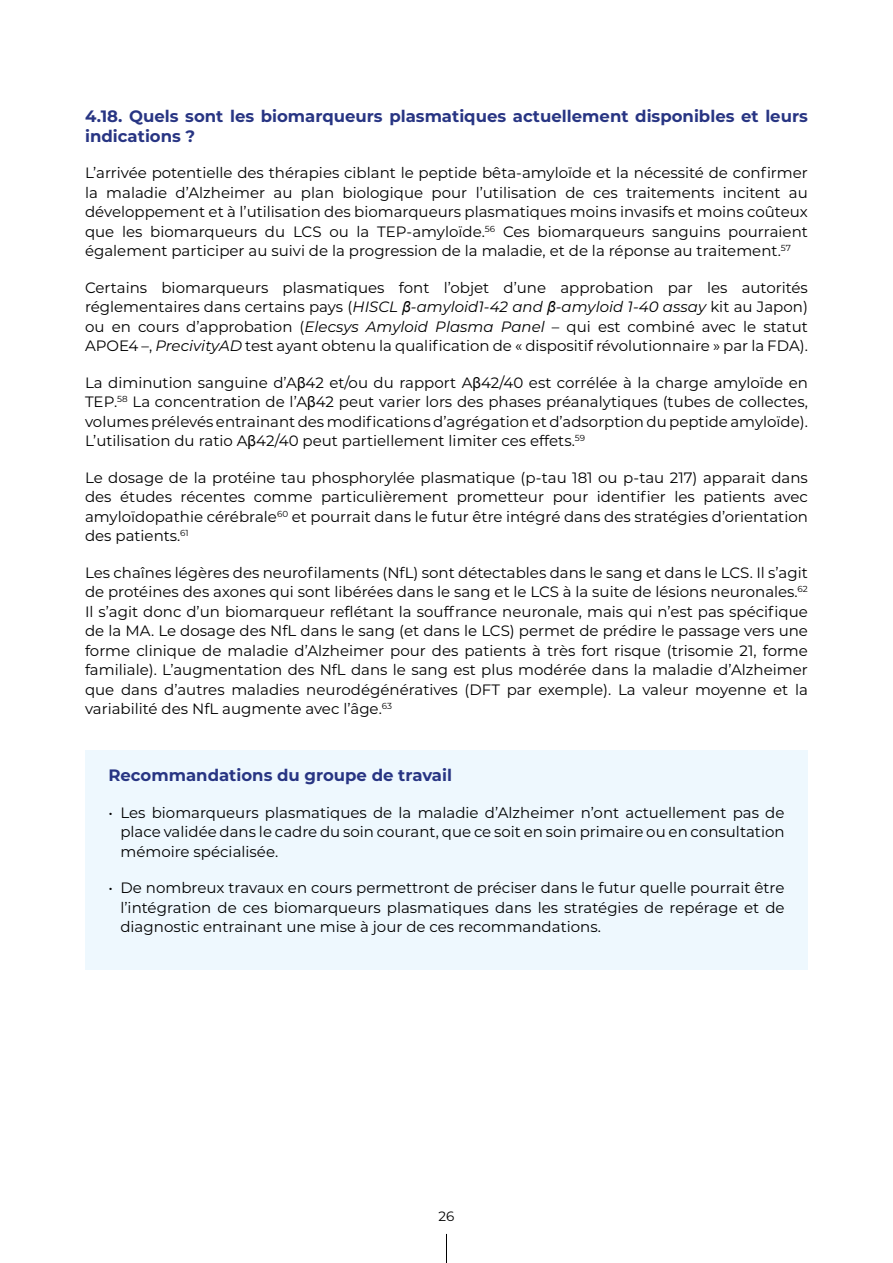
<style>
.page{position:relative;width:893px;height:1263px;background:#fff}
.page>*{position:absolute;margin:0;border:0;box-sizing:border-box;transform-origin:0 0}
.t1{font:700 16.5px/19.5px "Montserrat";color:#283583}
.t2{font:15px/19.5px "Montserrat";color:#000;text-align:justify}
.t3{font:13.5px "Montserrat";color:#000}
.s1{font-style:italic}
.s2{font-family:"Arial";font-style:italic}
.s3{font-family:"Arial"}
</style>
<div class="page">
<svg style="left:446px;top:1234px;width:1px;height:29px"></svg>
<div style="left:85px;top:750px;width:723px;height:220px;background:#eef8fe"></div>
<p class="t1" style="left:85px;top:106px;width:724px">4.18. Quels sont les biomarqueurs plasmatiques actuellement disponibles et leurs indications ?</p>
<p class="t2" style="left:85px;top:163px;width:724px">L’arrivée potentielle des thérapies ciblant le peptide bêta-amyloïde et la nécessité de confirmer la maladie d’Alzheimer au plan biologique pour l’utilisation de ces traitements incitent au développement et à l’utilisation des biomarqueurs plasmatiques moins invasifs et moins coûteux que les biomarqueurs du LCS ou la TEP-amyloïde.<sup>56</sup> Ces biomarqueurs sanguins pourraient également participer au suivi de la progression de la maladie, et de la réponse au traitement.<sup>57</sup></p>
<p class="t2" style="left:85px;top:277px;width:724px">Certains biomarqueurs plasmatiques font l’objet d’une approbation par les autorités réglementaires dans certains pays (<span class="s1">HISCL</span> <span class="s2">β</span><span class="s1">-amyloid1-42 and</span> <span class="s2">β</span><span class="s1">-amyloid 1-40 assay</span> kit au Japon) ou en cours d’approbation (<span class="s1">Elecsys Amyloid Plasma Panel</span> – qui est combiné avec le statut APOE4 –, <span class="s1">PrecivityAD</span> test ayant obtenu la qualification de « dispositif révolutionnaire » par la FDA).</p>
<p class="t2" style="left:85px;top:372px;width:724px">La diminution sanguine d’A<span class="s3">β</span>42 et/ou du rapport A<span class="s3">β</span>42/40 est corrélée à la charge amyloïde en TEP.<sup>58</sup> La concentration de l’A<span class="s3">β</span>42 peut varier lors des phases préanalytiques (tubes de collectes, volumes prélevés entrainant des modifications d’agrégation et d’adsorption du peptide amyloïde).<br>L’utilisation du ratio A<span class="s3">β</span>42/40 peut partiellement limiter ces effets.<sup>59</sup></p>
<p class="t2" style="left:85px;top:467px;width:724px">Le dosage de la protéine tau phosphorylée plasmatique (p-tau 181 ou p-tau 217) apparait dans des études récentes comme particulièrement prometteur pour identifier les patients avec amyloïdopathie cérébrale<sup>60</sup> et pourrait dans le futur être intégré dans des stratégies d’orientation des patients.<sup>61</sup></p>
<p class="t2" style="left:85px;top:562px;width:724px">Les chaînes légères des neurofilaments (NfL) sont détectables dans le sang et dans le LCS. Il s’agit de protéines des axones qui sont libérées dans le sang et le LCS à la suite de lésions neuronales.<sup>62<br></sup>Il s’agit donc d’un biomarqueur reflétant la souffrance neuronale, mais qui n’est pas spécifique de la MA. Le dosage des NfL dans le sang (et dans le LCS) permet de prédire le passage vers une forme clinique de maladie d’Alzheimer pour des patients à très fort risque (trisomie 21, forme familiale). L’augmentation des NfL dans le sang est plus modérée dans la maladie d’Alzheimer que dans d’autres maladies neurodégénératives (DFT par exemple). La valeur moyenne et la variabilité des NfL augmente avec l’âge.<sup>63</sup></p>
<p class="t1" style="left:108px;top:765px;width:345px">Recommandations du groupe de travail</p>
<p class="t2" style="left:120px;top:802px;width:666px;text-indent:-12px">• Les biomarqueurs plasmatiques de la maladie d’Alzheimer n’ont actuellement pas de place validée dans le cadre du soin courant, que ce soit en soin primaire ou en consultation mémoire spécialisée.</p>
<p class="t2" style="left:120px;top:877px;width:666px;text-indent:-12px">• De nombreux travaux en cours permettront de préciser dans le futur quelle pourrait être l’intégration de ces biomarqueurs plasmatiques dans les stratégies de repérage et de diagnostic entrainant une mise à jour de ces recommandations.</p>
<p class="t3" style="left:439px;top:1207px;width:17px">26</p>
</div>
